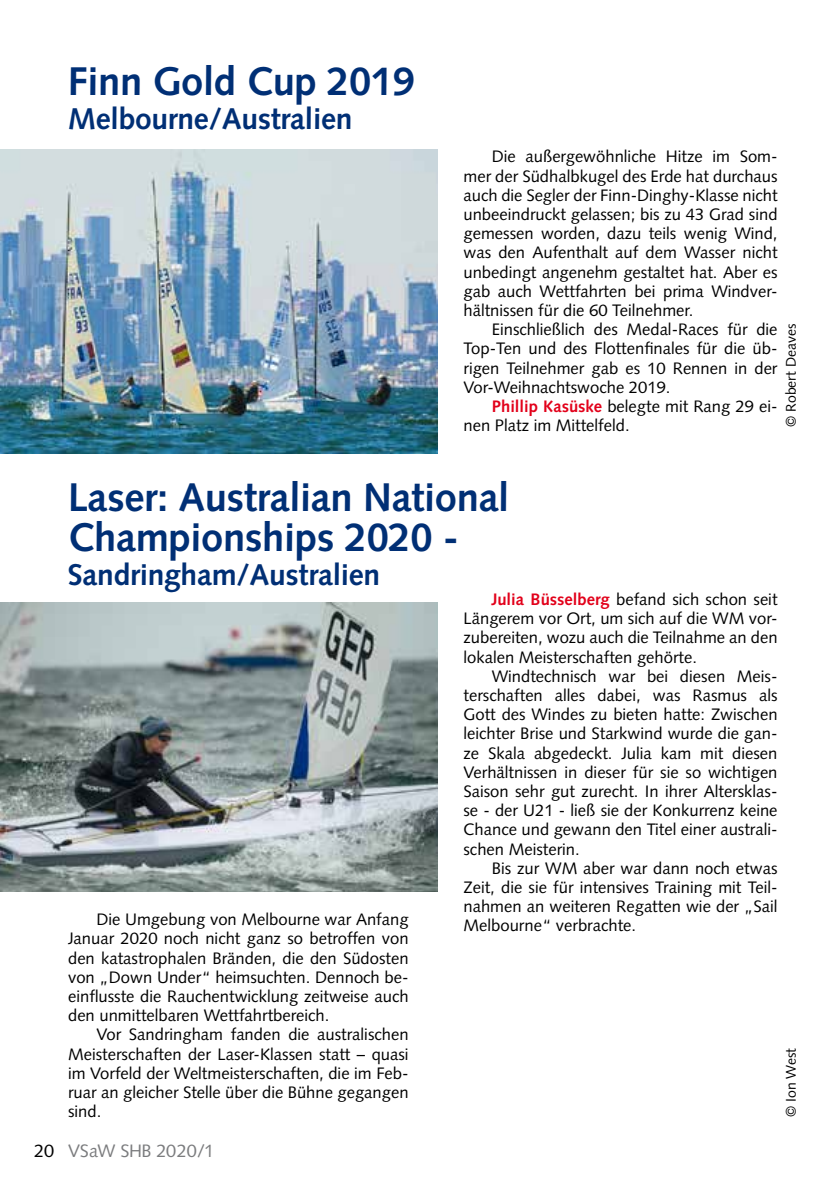
<style>
.page{position:relative;width:840px;height:1191px;background:#fff}
.page>*{position:absolute;margin:0;border:0;box-sizing:border-box;transform-origin:0 0}
.t1{font:700 40px/40px "Syntax";letter-spacing:-.01em;color:#002f75}
.t2{font:700 30px "Syntax";letter-spacing:-.01em;color:#002f75}
.t3{font:18px "Syntax";letter-spacing:-.015em;color:#7b7c7e}
.t4{font:16.6px/19.2px "Syntax";color:#000;text-align:justify}
.t5{font:14px "Syntax";color:#000}
.s1{font-weight:700;color:#e2001a}
.s2{color:#000}
</style>
<div class="page">
<img style="left:0;top:150px;width:437px;height:304px">
<img style="left:0;top:602px;width:437px;height:289px">
<h1 class="t1" style="left:68px;top:61px;width:348px">Finn Gold Cup 2019</h1>
<h2 class="t2" style="left:68px;top:101px;width:286px">Melbourne/Australien</h2>
<p class="t4" style="left:463px;top:147px;width:315px;text-indent:28px">Die außergewöhnliche Hitze im Som&shy;mer der Südhalbkugel des Erde hat durchaus auch die Segler der Finn-Dinghy-Klasse nicht unbeeindruckt gelassen; bis zu 43 Grad sind gemessen worden, dazu teils wenig Wind, was den Aufenthalt auf dem Wasser nicht unbedingt angenehm gestaltet hat. Aber es gab auch Wettfahrten bei prima Windver&shy;hältnissen für die 60 Teilnehmer.</p>
<p class="t4" style="left:463px;top:320px;width:315px;text-indent:28px">Einschließlich des Medal-Races für die Top-Ten und des Flottenfinales für die üb&shy;rigen Teilnehmer gab es 10 Rennen in der Vor-Weihnachtswoche 2019.</p>
<p class="t4" style="left:463px;top:397px;width:315px;text-indent:28px"><span class="s1">Phillip Kasüske</span> belegte mit Rang 29 ei&shy;nen Platz im Mittelfeld.</p>
<p class="t5" style="left:782px;top:427px;width:104px;rotate:-90deg">© Robert Deaves</p>
<h1 class="t1" style="left:68px;top:477px;width:443px">Laser: Australian National<br>Championships 2020 -</h1>
<h2 class="t2" style="left:68px;top:557px;width:314px">Sandringham/Australien</h2>
<p class="t4" style="left:463px;top:589px;width:315px;text-indent:28px"><span class="s1">Julia Büsselberg</span> befand sich schon seit Längerem vor Ort, um sich auf die WM vor&shy;zubereiten, wozu auch die Teilnahme an den lokalen Meisterschaften gehörte.</p>
<p class="t4" style="left:463px;top:666px;width:315px;text-indent:28px">Windtechnisch war bei diesen Meis&shy;terschaften alles dabei, was Rasmus als Gott des Windes zu bieten hatte: Zwischen leichter Brise und Starkwind wurde die gan&shy;ze Skala abgedeckt. Julia kam mit diesen Verhältnissen in dieser für sie so wichtigen Saison sehr gut zurecht. In ihrer Altersklas&shy;se - der U21 - ließ sie der Konkurrenz keine Chance und gewann den Titel einer australi&shy;schen Meisterin.</p>
<p class="t4" style="left:463px;top:858px;width:315px;text-indent:28px">Bis zur WM aber war dann noch etwas Zeit, die sie für intensives Training mit Teil&shy;nahmen an weiteren Regatten wie der „Sail Melbourne“ verbrachte.</p>
<p class="t4" style="left:68px;top:910px;width:342px;text-indent:28px">Die Umgebung von Melbourne war Anfang Januar 2020 noch nicht ganz so betroffen von den katastrophalen Bränden, die den Südosten von „Down Under“ heimsuchten. Dennoch be&shy;einflusste die Rauchentwicklung zeitweise auch den unmittelbaren Wettfahrtbereich.</p>
<p class="t4" style="left:68px;top:1025px;width:342px;text-indent:28px">Vor Sandringham fanden die australischen Meisterschaften der Laser-Klassen statt – quasi im Vorfeld der Weltmeisterschaften, die im Feb&shy;ruar an gleicher Stelle über die Bühne gegangen sind.</p>
<p class="t5" style="left:782px;top:1117px;width:71px;rotate:-90deg">© Ion West</p>
<p class="t3" style="left:34px;top:1140px;width:181px"><span class="s2">20</span> VSaW SHB 2020/1</p>
</div>
